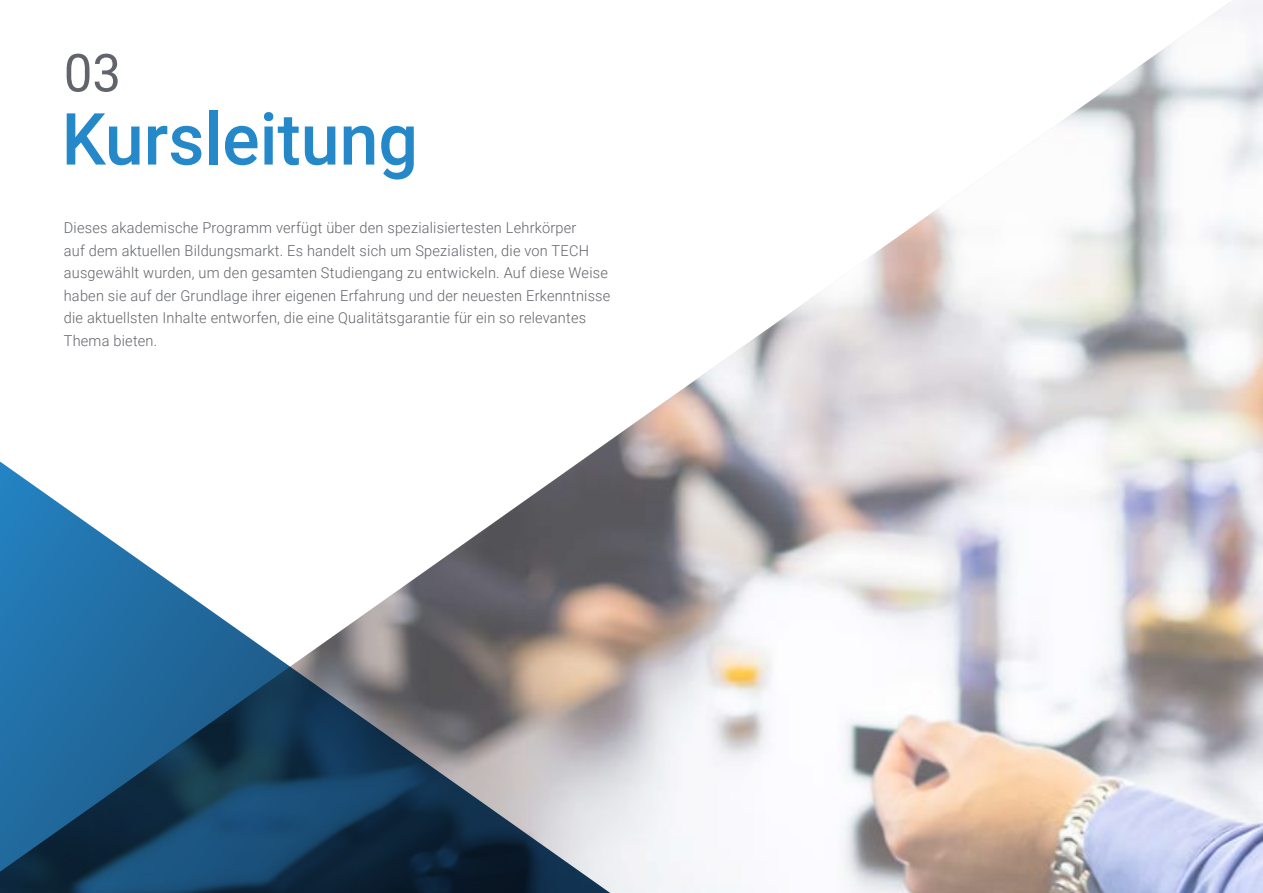
<style>
.page{position:relative;width:1263px;height:893px;background:#fff}
.page>*{position:absolute;margin:0;border:0;box-sizing:border-box;transform-origin:0 0}
.t1{font:500 72px "Roboto";color:#2488c9}
.t2{font:52.5px "Roboto";color:#61646a}
.t3{font:300 15px/22.5px "Roboto";letter-spacing:.015em;color:#61646a}
</style>
<div class="page">
<img style="left:602px;top:0;width:661px;height:893px">
<svg style="left:0;top:446px;width:640px;height:447px"></svg>
<h2 class="t2" style="left:64px;top:36px;width:59px">03</h2>
<h1 class="t1" style="left:62px;top:89px;width:358px">Kursleitung</h1>
<p class="t3" style="left:64px;top:216px;width:548px">Dieses akademische Programm verfügt über den spezialisiertesten Lehrkörper<br>auf dem aktuellen Bildungsmarkt. Es handelt sich um Spezialisten, die von TECH ausgewählt wurden, um den gesamten Studiengang zu entwickeln. Auf diese Weise haben sie auf der Grundlage ihrer eigenen Erfahrung und der neuesten Erkenntnisse die aktuellsten Inhalte entworfen, die eine Qualitätsgarantie für ein so relevantes Thema bieten.</p>
</div>
